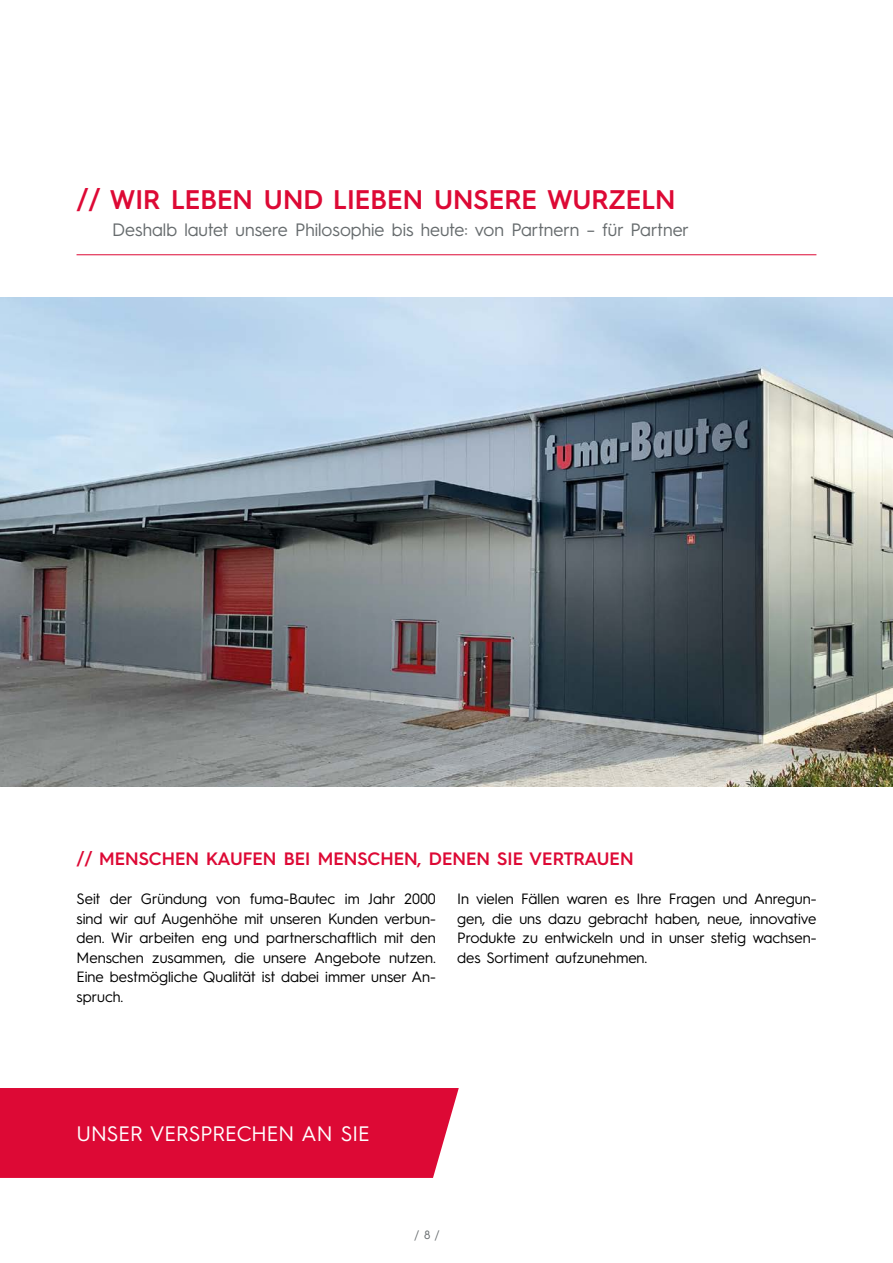
<style>
.page{position:relative;width:893px;height:1263px;background:#fff}
.page>*{position:absolute;margin:0;border:0;box-sizing:border-box;transform-origin:0 0}
.t1{font:600 27px "Hurme Geometric Sans 3";color:#dd0935}
.t2{font:21px "Hurme Geometric Sans 3";color:#fff}
.t3{font:18px "Hurme Geometric Sans 3";color:#676c6e}
.t4{font:600 18px "Hurme Geometric Sans 3";color:#dd0935}
.t5{font:15px/19.5px "Hurme Geometric Sans 3";color:#000;text-align:justify}
.t6{font:12px "Hurme Geometric Sans 3";color:#676c6e}
</style>
<div class="page">
<img style="left:0;top:298px;width:893px;height:489px">
<hr style="left:77px;top:254px;width:739px;height:1px;background:#dd0935">
<div style="left:0;top:1088px;width:459px;height:90px;background:#dd0935"></div>
<h1 class="t1" style="left:77px;top:181px;width:601px">// WIR LEBEN UND LIEBEN UNSERE WURZELN</h1>
<p class="t3" style="left:112px;top:217px;width:578px">Deshalb lautet unsere Philosophie bis heute: von Partnern – für Partner</p>
<p class="t4" style="left:77px;top:846px;width:558px">// MENSCHEN KAUFEN BEI MENSCHEN, DENEN SIE VERTRAUEN</p>
<p class="t5" style="left:77px;top:888px;width:361px">Seit der Gründung von fuma-Bautec im Jahr 2000 sind wir auf Augenhöhe mit unseren Kunden verbun&shy;den. Wir arbeiten eng und partnerschaftlich mit den Menschen zusammen, die unsere Angebote nutzen.<br>Eine bestmögliche Qualität ist dabei immer unser An&shy;spruch.</p>
<p class="t5" style="left:457px;top:888px;width:361px">In vielen Fällen waren es Ihre Fragen und Anregun&shy;gen, die uns dazu gebracht haben, neue, innovative Produkte zu entwickeln und in unser stetig wachsen&shy;des Sortiment aufzunehmen.</p>
<h2 class="t2" style="left:77px;top:1119px;width:295px">UNSER VERSPRECHEN AN SIE</h2>
<p class="t6" style="left:415px;top:1226px;width:27px">/ 8 /</p>
</div>
